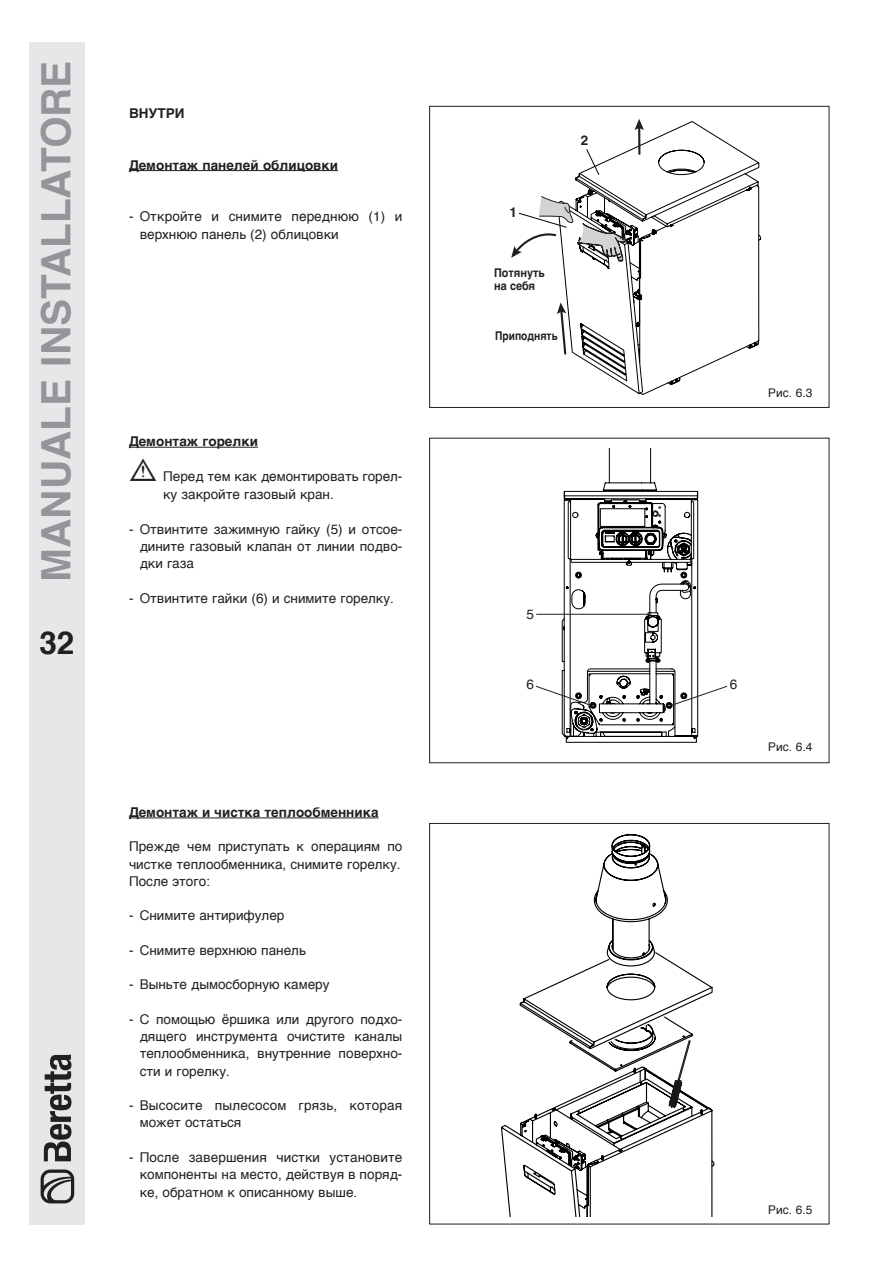
<style>
.page{position:relative;width:893px;height:1263px;background:#fff}
.page>*{position:absolute;margin:0;border:0;box-sizing:border-box;transform-origin:0 0}
.t1{font:700 40.5px "Helvetica";color:#939598}
.t2{font:700 31.5px "Helvetica";color:#231f20}
.t3{font:13.5px/17.2px "Helvetica";color:#231f20}
.t4{font:700 13.5px "Helvetica";color:#231f20}
.t5{font:700 13.5px/14.5px "Helvetica LT Std";color:#231f20}
.t6{font:12px "Helvetica";color:#231f20}
.t7{font:700 12px/13.5px "Helvetica";color:#231f20;scale:.9 1}
.t8{font:700 12px "Helvetica";color:#231f20;scale:.85 1}
</style>
<div class="page">
<div style="left:30px;top:43px;width:55px;height:1182px;background:#e6e7e8"></div>
<svg style="left:41px;top:1169px;width:33px;height:34px"></svg>
<svg style="left:44px;top:1054px;width:27px;height:107px"></svg>
<svg style="left:631px;top:121px;width:106px;height:28px"></svg>
<hr style="left:638px;top:126px;width:2px;height:28px;background:#231f20">
<svg style="left:634px;top:119px;width:10px;height:11px"></svg>
<svg style="left:511px;top:149px;width:250px;height:246px"></svg>
<div style="left:429px;top:106px;width:400px;height:302px;border:1px solid #231f20"></div>
<hr style="left:129px;top:170px;width:209px;height:1px;background:#231f20">
<hr style="left:129px;top:447px;width:129px;height:1px;background:#231f20">
<hr style="left:129px;top:817px;width:250px;height:1px;background:#231f20">
<div style="left:429px;top:438px;width:400px;height:325px;border:1px solid #231f20"></div>
<svg style="left:501px;top:834px;width:213px;height:383px"></svg>
<svg style="left:536px;top:448px;width:192px;height:295px"></svg>
<div style="left:494px;top:263px;width:59px;height:32px;background:#fff"></div>
<div style="left:493px;top:326px;width:67px;height:19px;background:#fff"></div>
<h1 class="t1" style="left:41px;top:581px;width:522px;rotate:-90deg">MANUALE INstALLAtORE</h1>
<h2 class="t2" style="left:39px;top:630px;width:37px">32</h2>
<p class="t4" style="left:129px;top:102px;width:57px">ВНУТРИ</p>
<p class="t4" style="left:129px;top:154px;width:210px">Демонтаж панелей облицовки</p>
<p class="t3" style="left:140px;top:209px;width:264px;text-indent:-11px">- Откройте и снимите переднюю (1) и верхнюю панель (2) облицовки</p>
<p class="t4" style="left:129px;top:430px;width:130px">Демонтаж горелки</p>
<p class="t3" style="left:163px;top:468px;width:241px;text-indent:-34px"><sup>b</sup> Перед тем как демонтировать горел&shy;ку закройте газовый кран.</p>
<p class="t3" style="left:140px;top:521px;width:264px;text-align:justify;text-indent:-11px">- Отвинтите зажимную гайку (5) и отсое&shy;дините газовый клапан от линии подво&shy;дки газа</p>
<p class="t3" style="left:129px;top:591px;width:266px">- Отвинтите гайки (6) и снимите горелку.</p>
<p class="t4" style="left:129px;top:801px;width:251px">Демонтаж и чистка теплообменника</p>
<p class="t3" style="left:129px;top:838px;width:275px">Прежде чем приступать к операциям по чистке теплообменника, снимите горелку.<br>После этого:</p>
<p class="t3" style="left:129px;top:908px;width:157px">- Снимите антирифулер</p>
<p class="t3" style="left:129px;top:943px;width:178px">- Снимите верхнюю панель</p>
<p class="t3" style="left:129px;top:977px;width:202px">- Выньте дымосборную камеру</p>
<p class="t3" style="left:140px;top:1012px;width:264px;text-align:justify;text-indent:-11px">- С помощью ёршика или другого подхо&shy;дящего инструмента очистите каналы теплообменника, внутренние поверхно&shy;сти и горелку.</p>
<p class="t3" style="left:140px;top:1098px;width:264px;text-indent:-11px">- Высосите пылесосом грязь, которая может остаться</p>
<p class="t3" style="left:140px;top:1150px;width:264px;text-align:justify;text-indent:-11px">- После завершения чистки установите компоненты на место, действуя в поряд&shy;ке, обратном к описанному выше.</p>
<p class="t5" style="left:581px;top:133px;width:9px">2</p>
<p class="t5" style="left:509px;top:205px;width:9px">1</p>
<p class="t5" style="left:498px;top:263px;width:38px">Tirare a sè</p>
<p class="t7" style="left:494px;top:266px;width:58px">Потянуть на себя</p>
<p class="t5" style="left:498px;top:329px;width:61px">Sollevare</p>
<p class="t8" style="left:495px;top:326px;width:75px">Приподнять</p>
<p class="t6" style="left:768px;top:384px;width:46px">Рис. 6.3</p>
<p class="t3" style="left:527px;top:607px;width:9px">5</p>
<p class="t3" style="left:527px;top:677px;width:9px">6</p>
<p class="t3" style="left:730px;top:677px;width:9px">6</p>
<p class="t6" style="left:768px;top:737px;width:46px">Рис. 6.4</p>
<p class="t6" style="left:768px;top:1201px;width:46px">Рис. 6.5</p>
</div>
